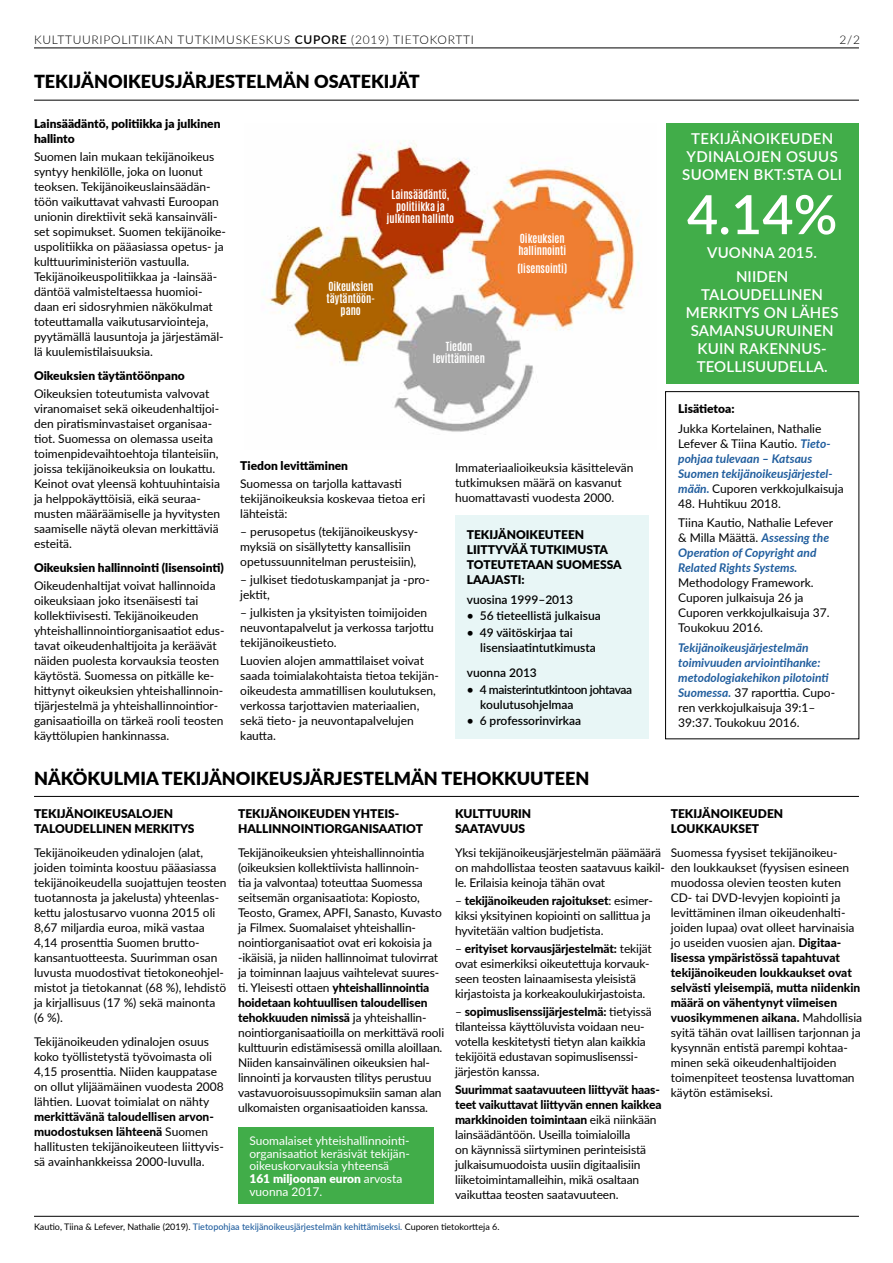
<style>
.page{position:relative;width:893px;height:1263px;background:#fff}
.page>*{position:absolute;margin:0;border:0;box-sizing:border-box;transform-origin:0 0}
.t1{font:600 54px "Lato";color:#fff}
.t2{font:900 18px "Lato";color:#000}
.t3{font:600 15px/18px "Lato";letter-spacing:.01em;color:#fff;text-align:center}
.t4{font:12px/15px "Lato";color:#000}
.t5{font:900 12px/15px "Lato";color:#000}
.t6{font:italic 700 12px/15px "Lato";color:#215e9e}
.t7{font:12px/12.8px "Lato";color:#fff}
.t8{font:600 12px/15px "Lato";color:#000}
.t9{font:300 12px "Lato";letter-spacing:.06em;color:#000}
.t10{font:600 12px/15px "Lato";letter-spacing:-.03em;color:#000}
.t11{font:700 10.5px/12px "Antonio";color:#fff;text-align:center}
.t12{font:9px "Lato";color:#000}
.s1{font-weight:600}
.s2{font-weight:700;font-style:italic;color:#215e9e}
.s3{font-weight:400;font-style:normal;color:#000}
.s4{font-weight:800}
.s5{font-weight:900}
.s6{font-weight:500;color:#215e9e}
</style>
<div class="page">
<div style="left:665px;top:391px;width:194px;height:348px;border:1px solid #000"></div>
<div style="left:455px;top:515px;width:193px;height:224px;background:#e8f6f6"></div>
<hr style="left:34px;top:48px;width:825px;height:1px;background:#000">
<hr style="left:34px;top:1216px;width:825px;height:1px;background:#000">
<hr style="left:34px;top:796px;width:825px;height:1px;background:#000">
<img style="left:263px;top:141px;width:377px;height:291px">
<hr style="left:34px;top:100px;width:825px;height:1px;background:#000">
<div style="left:666px;top:123px;width:193px;height:260px;background:#41ad49"></div>
<div style="left:238px;top:1127px;width:195px;height:76px;background:#41ad49"></div>
<p class="t9" style="left:34px;top:31px;width:441px">KULTTUURIPOLITIIKAN TUTKIMUSKESKUS <span class="s1">CUPORE</span> (2019) TIETOKORTTI</p>
<p class="t9" style="left:839px;top:31px;width:22px">2/2</p>
<h2 class="t2" style="left:34px;top:68px;width:387px">TEKIJÄNOIKEUSJÄRJESTELMÄN OSATEKIJÄT</h2>
<p class="t5" style="left:34px;top:116px;width:188px">Lainsäädäntö, politiikka ja julkinen hallinto</p>
<p class="t4" style="left:34px;top:149px;width:194px">Suomen lain mukaan tekijänoikeus syntyy henkilölle, joka on luonut teoksen. Tekijänoikeuslainsäädän&shy;töön vaikuttavat vahvasti Euroopan unionin direktiivit sekä kansainväli&shy;set sopimukset. Suomen tekijänoike&shy;uspolitiikka on pääasiassa opetus- ja kulttuuriministeriön vastuulla.<br>Tekijänoikeuspolitiikkaa ja -lainsää&shy;däntöä valmisteltaessa huomioi&shy;daan eri sidosryhmien näkökulmat toteuttamalla vaikutusarviointeja, pyytämällä lausuntoja ja järjestämäl&shy;lä kuulemistilaisuuksia.</p>
<p class="t5" style="left:34px;top:368px;width:152px">Oikeuksien täytäntöönpano</p>
<p class="t4" style="left:34px;top:386px;width:188px">Oikeuksien toteutumista valvovat viranomaiset sekä oikeudenhaltijoi&shy;den piratisminvastaiset organisaa&shy;tiot. Suomessa on olemassa useita toimenpidevaihtoehtoja tilanteisiin, joissa tekijänoikeuksia on loukattu.<br>Keinot ovat yleensä kohtuuhintaisia ja helppokäyttöisiä, eikä seuraa&shy;musten määräämiselle ja hyvitysten saamiselle näytä olevan merkittäviä esteitä.</p>
<p class="t5" style="left:34px;top:560px;width:191px">Oikeuksien hallinnointi (lisensointi)</p>
<p class="t4" style="left:34px;top:578px;width:192px">Oikeudenhaltijat voivat hallinnoida oikeuksiaan joko itsenäisesti tai kollektiivisesti. Tekijänoikeuden yhteishallinnointiorganisaatiot edus&shy;tavat oikeudenhaltijoita ja keräävät näiden puolesta korvauksia teosten käytöstä. Suomessa on pitkälle ke&shy;hittynyt oikeuksien yhteishallinnoin&shy;tijärjestelmä ja yhteishallinnointior&shy;ganisaatioilla on tärkeä rooli teosten käyttölupien hankinnassa.</p>
<p class="t11" style="left:387px;top:189px;width:69px">Lainsäädäntö, politiikka ja julkinen hallinto</p>
<p class="t11" style="left:327px;top:280px;width:50px">Oikeuksien täytäntöön&shy;pano</p>
<p class="t11" style="left:433px;top:341px;width:54px">Tiedon levittäminen</p>
<p class="t11" style="left:518px;top:233px;width:49px;text-align:left">Oikeuksien hallinnointi</p>
<p class="t11" style="left:517px;top:263px;width:51px">(lisensointi)</p>
<p class="t5" style="left:240px;top:458px;width:109px">Tiedon levittäminen</p>
<p class="t4" style="left:240px;top:476px;width:186px">Suomessa on tarjolla kattavasti tekijänoikeuksia koskevaa tietoa eri lähteistä:</p>
<p class="t4" style="left:240px;top:524px;width:180px">– perusopetus (tekijänoikeuskysy&shy;myksiä on sisällytetty kansallisiin opetussuunnitelman perusteisiin),</p>
<p class="t4" style="left:240px;top:572px;width:191px">– julkiset tiedotuskampanjat ja -pro&shy;jektit,</p>
<p class="t4" style="left:240px;top:605px;width:195px">– julkisten ja yksityisten toimijoiden neuvontapalvelut ja verkossa tarjottu tekijänoikeustieto.</p>
<p class="t4" style="left:240px;top:653px;width:200px">Luovien alojen ammattilaiset voivat saada toimialakohtaista tietoa tekijän&shy;oikeudesta ammatillisen koulutuksen, verkossa tarjottavien materiaalien, sekä tieto- ja neuvontapalvelujen kautta.</p>
<p class="t4" style="left:455px;top:460px;width:180px">Immateriaalioikeuksia käsittelevän tutkimuksen määrä on kasvanut huomattavasti vuodesta 2000.</p>
<p class="t5" style="left:467px;top:527px;width:157px">TEKIJÄNOIKEUTEEN<br>LIITTYVÄÄ TUTKIMUSTA<br>TOTEUTETAAN SUOMESSA<br>LAAJASTI:</p>
<p class="t8" style="left:467px;top:591px;width:108px">vuosina 1999–2013</p>
<p class="t8" style="left:467px;top:608px;width:136px">• 56 tieteellistä julkaisua</p>
<p class="t8" style="left:480px;top:624px;width:117px;text-indent:-14px">• 49 väitöskirjaa tai lisensiaatintutkimusta</p>
<p class="t8" style="left:467px;top:665px;width:72px">vuonna 2013</p>
<p class="t10" style="left:480px;top:681px;width:153px;text-indent:-14px">• 4 maisterintutkintoon johtavaa koulutusohjelmaa</p>
<p class="t8" style="left:467px;top:713px;width:116px">• 6 professorinvirkaa</p>
<h2 class="t2" style="left:34px;top:765px;width:557px">NÄKÖKULMIA TEKIJÄNOIKEUSJÄRJESTELMÄN TEHOKKUUTEEN</h2>
<p class="t3" style="left:682px;top:129px;width:161px">TEKIJÄNOIKEUDEN<br>YDINALOJEN OSUUS<br>SUOMEN BKT:STA OLI</p>
<h1 class="t1" style="left:687px;top:175px;width:152px">4.14%</h1>
<p class="t3" style="left:707px;top:240px;width:111px;line-height:24px">VUONNA 2015.<br>NIIDEN</p>
<p class="t3" style="left:686px;top:285px;width:154px">TALOUDELLINEN<br>MERKITYS ON LÄHES<br>SAMANSUURUINEN<br>KUIN RAKENNUS-<br>TEOLLISUUDELLA.</p>
<p class="t5" style="left:678px;top:401px;width:58px">Lisätietoa:</p>
<p class="t4" style="left:678px;top:420px;width:167px">Jukka Kortelainen, Nathalie<br>Lefever &amp; Tiina Kautio. <span class="s2">Tieto&shy;pohjaa tulevaan – Katsaus<br>Suomen tekijänoikeusjärjestel&shy;mään.</span> Cuporen verkkojulkaisuja</p>
<p class="t4" style="left:678px;top:493px;width:156px;line-height:19.5px">48. Huhtikuu 2018.<br>Tiina Kautio, Nathalie Lefever</p>
<p class="t6" style="left:678px;top:530px;width:153px"><span class="s3">&amp; Milla Määttä.</span> Assessing the<br>Operation of Copyright and<br>Related Rights Systems.</p>
<p class="t4" style="left:678px;top:575px;width:153px">Methodology Framework.<br>Cuporen julkaisuja 26 ja<br>Cuporen verkkojulkaisuja 37.<br>Toukokuu 2016.</p>
<p class="t6" style="left:678px;top:639px;width:158px">Tekijänoikeusjärjestelmän toimivuuden arviointihanke: metodologiakehikon pilotointi<br>Suomessa. <span class="s3">37 raporttia. Cupo&shy;ren verkkojulkaisuja 39:1–<br>39:37. Toukokuu 2016.</span></p>
<p class="t5" style="left:34px;top:806px;width:162px">TEKIJÄNOIKEUSALOJEN<br>TALOUDELLINEN MERKITYS</p>
<p class="t4" style="left:34px;top:845px;width:194px">Tekijänoikeuden ydinalojen (alat, joiden toiminta koostuu pääasiassa tekijänoikeudella suojattujen teosten tuotannosta ja jakelusta) yhteenlas&shy;kettu jalostusarvo vuonna 2015 oli 8,67 miljardia euroa, mikä vastaa 4,14 prosenttia Suomen brutto&shy;kansantuotteesta. Suurimman osan luvusta muodostivat tietokoneohjel&shy;mistot ja tietokannat (68 %), lehdistö ja kirjallisuus (17 %) sekä mainonta (6 %).</p>
<p class="t4" style="left:34px;top:1034px;width:191px">Tekijänoikeuden ydinalojen osuus koko työllistetystä työvoimasta oli 4,15 prosenttia. Niiden kauppatase on ollut ylijäämäinen vuodesta 2008 lähtien. Luovat toimialat on nähty</p>
<p class="t4" style="left:34px;top:1109px;width:191px"><span class="s4">merkittävänä taloudellisen arvon&shy;muodostuksen lähteenä</span> Suomen hallitusten tekijänoikeuteen liittyvis&shy;sä avainhankkeissa 2000-luvulla.</p>
<p class="t5" style="left:238px;top:806px;width:186px">TEKIJÄNOIKEUDEN YHTEIS-<br>HALLINNOINTIORGANISAATIOT</p>
<p class="t4" style="left:238px;top:845px;width:208px">Tekijänoikeuksien yhteishallinnointia (oikeuksien kollektiivista hallinnoin-<br>tia ja valvontaa) toteuttaa Suomessa seitsemän organisaatiota: Kopiosto, Teosto, Gramex, APFI, Sanasto, Kuvasto ja Filmex. Suomalaiset yhteishallin&shy;nointiorganisaatiot ovat eri kokoisia ja -ikäisiä, ja niiden hallinnoimat tulovirrat ja toiminnan laajuus vaihtelevat suures&shy;ti. Yleisesti ottaen <span class="s4">yhteishallinnointia hoidetaan kohtuullisen taloudellisen tehokkuuden nimissä</span> ja yhteishallin&shy;nointiorganisaatioilla on merkittävä rooli kulttuurin edistämisessä omilla aloillaan.<br>Niiden kansainvälinen oikeuksien hal&shy;linnointi ja korvausten tilitys perustuu vastavuoroisuussopimuksiin saman alan ulkomaisten organisaatioiden kanssa.</p>
<p class="t7" style="left:249px;top:1133px;width:162px">Suomalaiset yhteishallinnointi&shy;organisaatiot keräsivät tekijän&shy;oikeuskorvauksia yhteensä<br><span class="s5">161 miljoonan euron</span> arvosta vuonna 2017.</p>
<p class="t5" style="left:671px;top:806px;width:114px">TEKIJÄNOIKEUDEN<br>LOUKKAUKSET</p>
<p class="t4" style="left:671px;top:845px;width:193px">Suomessa fyysiset tekijänoikeu-<br>den loukkaukset (fyysisen esineen muodossa olevien teosten kuten CD- tai DVD-levyjen kopiointi ja levittäminen ilman oikeudenhalti&shy;joiden lupaa) ovat olleet harvinaisia jo useiden vuosien ajan. <span class="s4">Digitaa&shy;lisessa ympäristössä tapahtuvat tekijänoikeuden loukkaukset ovat selvästi yleisempiä, mutta niidenkin määrä on vähentynyt viimeisen vuosikymmenen aikana.</span> Mahdollisia syitä tähän ovat laillisen tarjonnan ja kysynnän entistä parempi kohtaa&shy;minen sekä oikeudenhaltijoiden toimenpiteet teostensa luvattoman käytön estämiseksi.</p>
<p class="t5" style="left:455px;top:806px;width:78px">KULTTUURIN<br>SAATAVUUS</p>
<p class="t4" style="left:455px;top:845px;width:212px">Yksi tekijänoikeusjärjestelmän päämäärä on mahdollistaa teosten saatavuus kaikil&shy;le. Erilaisia keinoja tähän ovat</p>
<p class="t4" style="left:455px;top:893px;width:199px">– <span class="s4">tekijänoikeuden rajoitukset</span>: esimer&shy;kiksi yksityinen kopiointi on sallittua ja hyvitetään valtion budjetista.</p>
<p class="t4" style="left:455px;top:941px;width:198px">– <span class="s4">erityiset korvausjärjestelmät:</span> tekijät ovat esimerkiksi oikeutettuja korvauk&shy;seen teosten lainaamisesta yleisistä kirjastoista ja korkeakoulukirjastoista.</p>
<p class="t4" style="left:455px;top:1004px;width:198px">– <span class="s4">sopimuslisenssijärjestelmä:</span> tietyissä tilanteissa käyttöluvista voidaan neu&shy;votella keskitetysti tietyn alan kaikkia tekijöitä edustavan sopimuslisenssi&shy;järjestön kanssa.</p>
<p class="t4" style="left:455px;top:1082px;width:208px"><span class="s4">Suurimmat saatavuuteen liittyvät haas&shy;teet vaikuttavat liittyvän ennen kaikkea markkinoiden toimintaan</span> eikä niinkään lainsäädäntöön. Useilla toimialoilla<br>on käynnissä siirtyminen perinteisistä julkaisumuodoista uusiin digitaalisiin liiketoimintamalleihin, mikä osaltaan vaikuttaa teosten saatavuuteen.</p>
<p class="t12" style="left:34px;top:1220px;width:467px">Kautio, Tiina &amp; Lefever, Nathalie (2019). <span class="s6">Tietopohjaa tekijänoikeusjärjestelmän kehittämiseksi.</span> Cuporen tietokortteja 6.</p>
</div>
